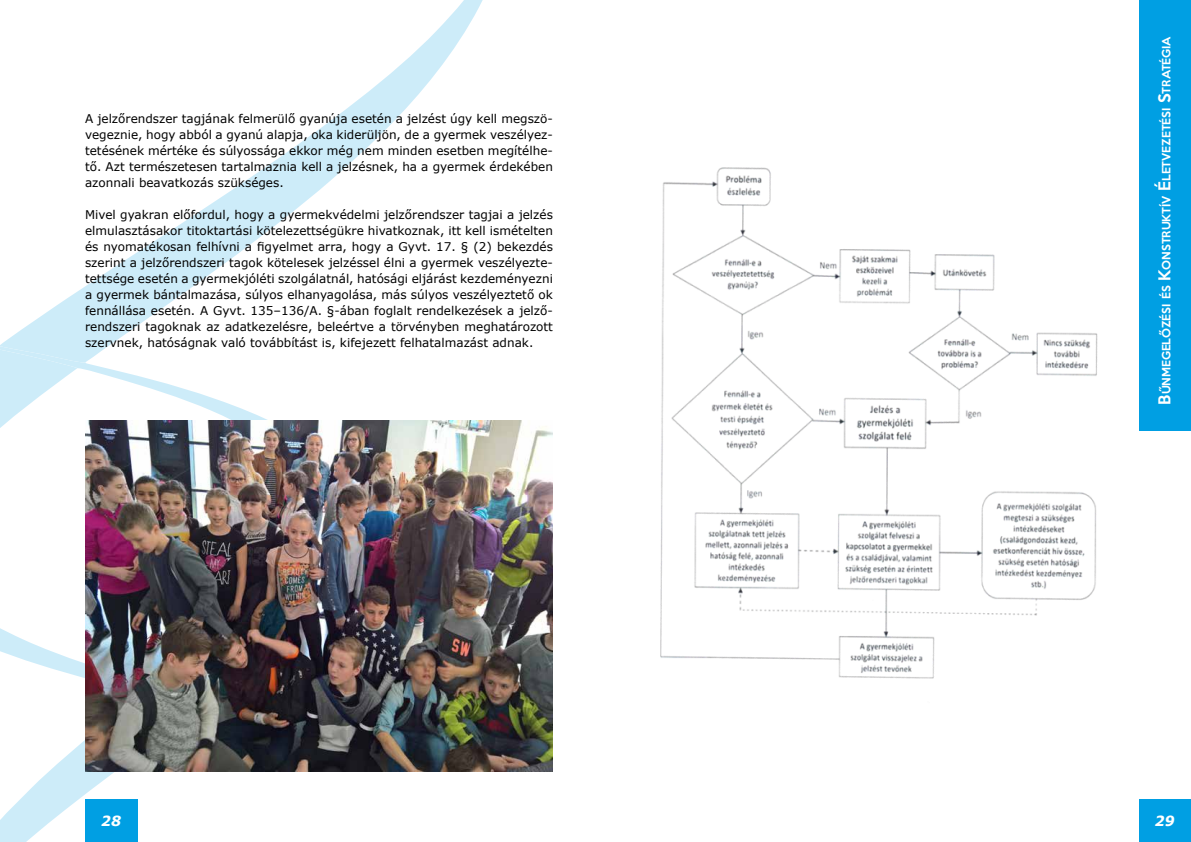
<style>
.page{position:relative;width:1191px;height:842px;background:#fff}
.page>*{position:absolute;margin:0;border:0;box-sizing:border-box;transform-origin:0 0}
.t1{font:italic 700 14px "Verdana";color:#fff}
.t2{font:12px/16px "Verdana";color:#000;text-align:justify}
.t3{font:500 10.5px "Keep Calm";color:#fff}
.s1{font-size:15px}
</style>
<div class="page">
<div style="left:1138px;top:799px;width:53px;height:43px;background:#009fe3"></div>
<div style="left:1138px;top:0;width:53px;height:431px;background:#009fe3"></div>
<svg style="left:0;top:380px;width:499px;height:462px"></svg>
<svg style="left:0;top:0;width:483px;height:349px"></svg>
<svg style="left:0;top:349px;width:153px;height:343px"></svg>
<img style="left:660px;top:167px;width:438px;height:512px">
<img style="left:85px;top:420px;width:468px;height:351px">
<p class="t2" style="left:85px;top:110px;width:469px">A jelzőrendszer tagjának felmerülő gyanúja esetén a jelzést úgy kell megszö&shy;vegeznie, hogy abból a gyanú alapja, oka kiderüljön, de a gyermek veszélyez&shy;tetésének mértéke és súlyossága ekkor még nem minden esetben megítélhe&shy;tő. Azt természetesen tartalmaznia kell a jelzésnek, ha a gyermek érdekében azonnali beavatkozás szükséges.</p>
<p class="t2" style="left:85px;top:206px;width:469px">Mivel gyakran előfordul, hogy a gyermekvédelmi jelzőrendszer tagjai a jelzés elmulasztásakor titoktartási kötelezettségükre hivatkoznak, itt kell ismételten és nyomatékosan felhívni a figyelmet arra, hogy a Gyvt. 17. § (2) bekezdés szerint a jelzőrendszeri tagok kötelesek jelzéssel élni a gyermek veszélyezte&shy;tettsége esetén a gyermekjóléti szolgálatnál, hatósági eljárást kezdeményezni a gyermek bántalmazása, súlyos elhanyagolása, más súlyos veszélyeztető ok fennállása esetén. A Gyvt. 135–136/A. §-ában foglalt rendelkezések a jelző&shy;rendszeri tagoknak az adatkezelésre, beleértve a törvényben meghatározott szervnek, hatóságnak való továbbítást is, kifejezett felhatalmazást adnak.</p>
<p class="t3" style="left:1157px;top:405px;width:370px;rotate:-90deg"><span class="s1">B</span>űnmegelőzési és <span class="s1">K</span>onstruktív <span class="s1">É</span> letvezetési <span class="s1">S</span>tratégia</p>
<p class="t1" style="left:101px;top:811px;width:21px">28</p>
<p class="t1" style="left:1155px;top:811px;width:21px">29</p>
</div>
